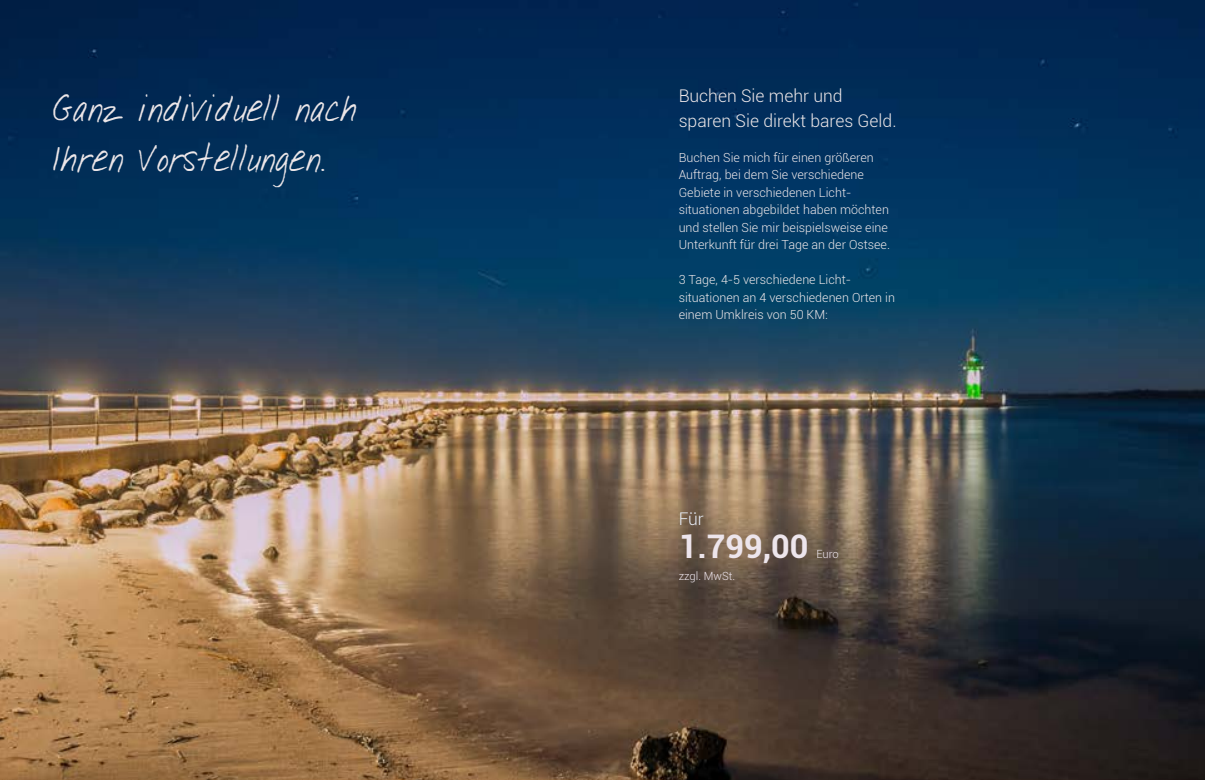
<style>
.page{position:relative;width:1205px;height:780px;background:#fff}
.page>*{position:absolute;margin:0;border:0;box-sizing:border-box;transform-origin:0 0}
.t1{font:45px/50px "Serafina";color:#ece6e8}
.t2{font:700 32.5px "Roboto";color:#ede5ec}
.t3{font:300 17.5px/25px "Roboto";color:#ece6e8}
.t4{font:300 17.5px "Roboto";color:#e7ecf6}
.t5{font:300 12.5px/17.5px "Roboto";color:#ece6e8}
.t6{font:300 11.25px "Roboto";color:#ede5ec}
</style>
<div class="page">
<img style="left:0;top:0;width:1205px;height:780px">
<h1 class="t1" style="left:53px;top:85px;width:305px">Ganz individuell nach<br>Ihren Vorstellungen.</h1>
<h3 class="t3" style="left:679px;top:82px;width:219px">Buchen Sie mehr und sparen Sie direkt bares Geld.</h3>
<p class="t5" style="left:679px;top:148px;width:213px">Buchen Sie mich für einen größeren Auftrag, bei dem Sie verschiedene Gebiete in verschiedenen Licht&shy;situationen abgebildet haben möchten und stellen Sie mir beispielsweise eine Unterkunft für drei Tage an der Ostsee.</p>
<p class="t5" style="left:679px;top:271px;width:218px">3 Tage, 4-5 verschiedene Licht&shy;situationen an 4 verschiedenen Orten in einem Umklreis von 50 KM:</p>
<h3 class="t4" style="left:679px;top:506px;width:27px">Für</h3>
<h2 class="t2" style="left:679px;top:524px;width:131px">1.799,00</h2>
<p class="t6" style="left:679px;top:567px;width:58px">zzgl. MwSt.</p>
<p class="t6" style="left:816px;top:546px;width:24px">Euro</p>
</div>
